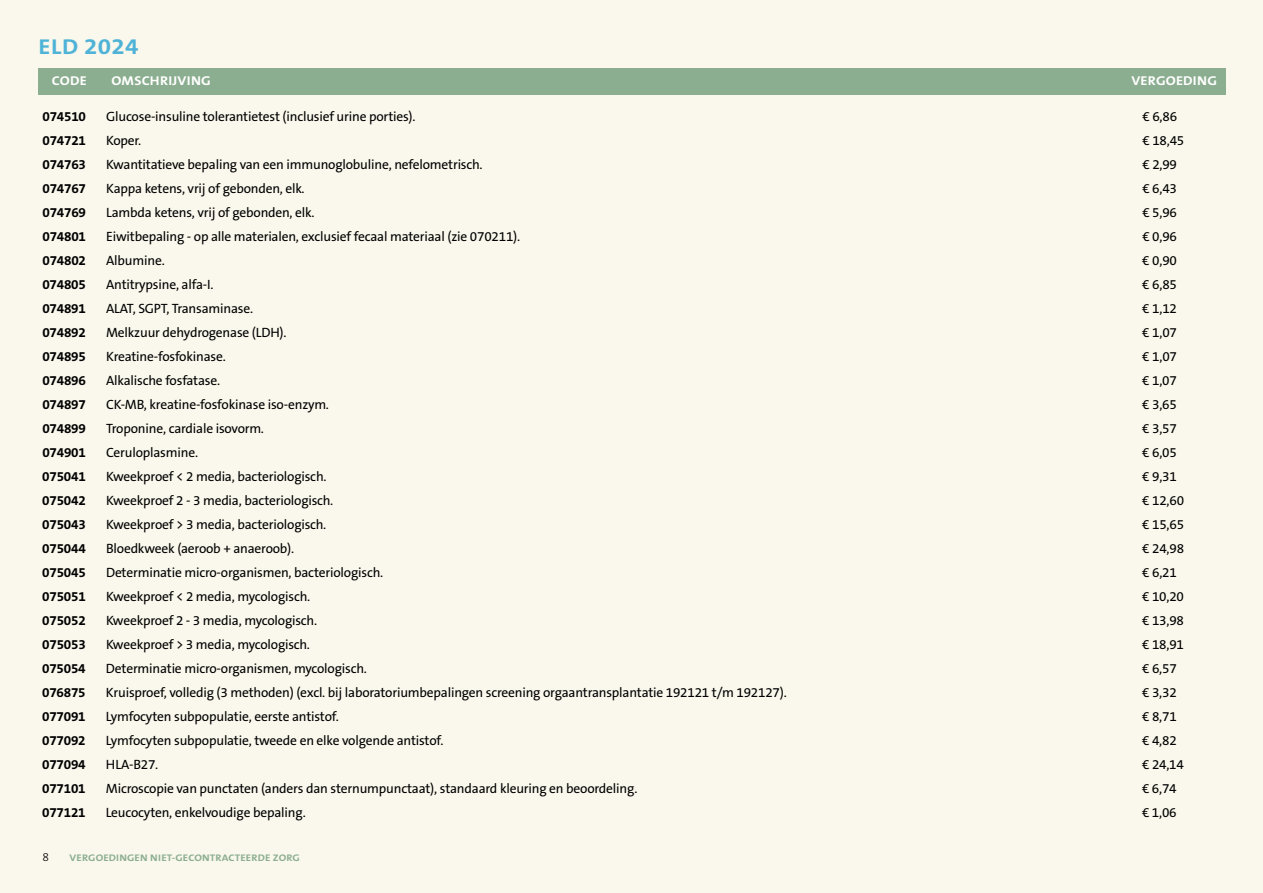
<style>
.page{position:relative;width:1263px;height:893px;background:#faf8ec}
.page>*{position:absolute;margin:0;border:0;box-sizing:border-box;transform-origin:0 0}
.t1{font:700 21.6px "The Sans B W7";letter-spacing:.01em;color:#4fb3d7;scale:1.13 1}
.t2{font:13.5px "The Sans B W5 Plain";letter-spacing:-.015em;color:#000}
.t3{font:700 13.5px "The Sans B W7";letter-spacing:-.015em;color:#000}
.t4{font:700 12.9px "The Sans B W7";letter-spacing:.015em;color:#fff;scale:1.11 1}
.t5{font:300 12px "The Sans B W3";color:#000}
.t6{font:700 9.6px "The Sans B W7";letter-spacing:.015em;color:#8cae90;scale:1.12 1}
</style>
<div class="page">
<div style="left:38px;top:68px;width:1188px;height:27px;background:#8cae90"></div>
<h1 class="t1" style="left:38px;top:33px;width:90px">ELD 2024</h1>
<p class="t4" style="left:52px;top:73px;width:33px">CODE</p>
<p class="t4" style="left:112px;top:73px;width:91px">OMSCHRIJVING</p>
<p class="t4" style="left:1131px;top:73px;width:79px">VERGOEDING</p>
<p class="t3" style="left:43px;top:107px;width:45px">074510</p>
<p class="t2" style="left:106px;top:107px;width:311px">Glucose-insuline tolerantietest (inclusief urine porties).</p>
<p class="t2" style="left:1142px;top:107px;width:36px">€ 6,86</p>
<p class="t3" style="left:43px;top:131px;width:45px">074721</p>
<p class="t2" style="left:106px;top:131px;width:37px">Koper.</p>
<p class="t2" style="left:1142px;top:131px;width:43px">€ 18,45</p>
<p class="t3" style="left:42px;top:155px;width:45px">074763</p>
<p class="t2" style="left:106px;top:155px;width:378px">Kwantitatieve bepaling van een immunoglobuline, nefelometrisch.</p>
<p class="t2" style="left:1142px;top:155px;width:36px">€ 2,99</p>
<p class="t3" style="left:42px;top:179px;width:45px">074767</p>
<p class="t2" style="left:106px;top:179px;width:200px">Kappa ketens, vrij of gebonden, elk.</p>
<p class="t2" style="left:1142px;top:179px;width:36px">€ 6,43</p>
<p class="t3" style="left:42px;top:203px;width:45px">074769</p>
<p class="t2" style="left:106px;top:203px;width:210px">Lambda ketens, vrij of gebonden, elk.</p>
<p class="t2" style="left:1142px;top:203px;width:36px">€ 5,96</p>
<p class="t3" style="left:42px;top:227px;width:45px">074801</p>
<p class="t2" style="left:106px;top:227px;width:415px">Eiwitbepaling - op alle materialen, exclusief fecaal materiaal (zie 070211).</p>
<p class="t2" style="left:1142px;top:227px;width:36px">€ 0,96</p>
<p class="t3" style="left:42px;top:251px;width:45px">074802</p>
<p class="t2" style="left:106px;top:251px;width:60px">Albumine.</p>
<p class="t2" style="left:1142px;top:251px;width:36px">€ 0,90</p>
<p class="t3" style="left:42px;top:275px;width:45px">074805</p>
<p class="t2" style="left:106px;top:275px;width:109px">Antitrypsine, alfa-I.</p>
<p class="t2" style="left:1142px;top:275px;width:36px">€ 6,85</p>
<p class="t3" style="left:42px;top:299px;width:45px">074891</p>
<p class="t2" style="left:106px;top:299px;width:149px">ALAT, SGPT, Transaminase.</p>
<p class="t2" style="left:1142px;top:299px;width:36px">€ 1,12</p>
<p class="t3" style="left:42px;top:323px;width:45px">074892</p>
<p class="t2" style="left:106px;top:323px;width:182px">Melkzuur dehydrogenase (LDH).</p>
<p class="t2" style="left:1142px;top:323px;width:36px">€ 1,07</p>
<p class="t3" style="left:42px;top:347px;width:45px">074895</p>
<p class="t2" style="left:106px;top:347px;width:121px">Kreatine-fosfokinase.</p>
<p class="t2" style="left:1142px;top:347px;width:36px">€ 1,07</p>
<p class="t3" style="left:42px;top:371px;width:45px">074896</p>
<p class="t2" style="left:106px;top:371px;width:116px">Alkalische fosfatase.</p>
<p class="t2" style="left:1142px;top:371px;width:36px">€ 1,07</p>
<p class="t3" style="left:42px;top:395px;width:45px">074897</p>
<p class="t2" style="left:106px;top:395px;width:224px">CK-MB, kreatine-fosfokinase iso-enzym.</p>
<p class="t2" style="left:1142px;top:395px;width:36px">€ 3,65</p>
<p class="t3" style="left:42px;top:419px;width:45px">074899</p>
<p class="t2" style="left:106px;top:419px;width:159px">Troponine, cardiale isovorm.</p>
<p class="t2" style="left:1142px;top:419px;width:36px">€ 3,57</p>
<p class="t3" style="left:42px;top:443px;width:45px">074901</p>
<p class="t2" style="left:106px;top:443px;width:94px">Ceruloplasmine.</p>
<p class="t2" style="left:1142px;top:443px;width:36px">€ 6,05</p>
<p class="t3" style="left:42px;top:467px;width:45px">075041</p>
<p class="t2" style="left:106px;top:467px;width:222px">Kweekproef &lt; 2 media, bacteriologisch.</p>
<p class="t2" style="left:1142px;top:467px;width:36px">€ 9,31</p>
<p class="t3" style="left:42px;top:491px;width:45px">075042</p>
<p class="t2" style="left:106px;top:491px;width:229px">Kweekproef 2 - 3 media, bacteriologisch.</p>
<p class="t2" style="left:1142px;top:491px;width:43px">€ 12,60</p>
<p class="t3" style="left:42px;top:515px;width:45px">075043</p>
<p class="t2" style="left:106px;top:515px;width:222px">Kweekproef &gt; 3 media, bacteriologisch.</p>
<p class="t2" style="left:1142px;top:515px;width:43px">€ 15,65</p>
<p class="t3" style="left:42px;top:539px;width:45px">075044</p>
<p class="t2" style="left:106px;top:539px;width:190px">Bloedkweek (aeroob + anaeroob).</p>
<p class="t2" style="left:1142px;top:539px;width:43px">€ 24,98</p>
<p class="t3" style="left:42px;top:563px;width:45px">075045</p>
<p class="t2" style="left:106px;top:563px;width:279px">Determinatie micro-organismen, bacteriologisch.</p>
<p class="t2" style="left:1142px;top:563px;width:36px">€ 6,21</p>
<p class="t3" style="left:42px;top:587px;width:45px">075051</p>
<p class="t2" style="left:106px;top:587px;width:206px">Kweekproef &lt; 2 media, mycologisch.</p>
<p class="t2" style="left:1142px;top:587px;width:43px">€ 10,20</p>
<p class="t3" style="left:42px;top:611px;width:45px">075052</p>
<p class="t2" style="left:106px;top:611px;width:213px">Kweekproef 2 - 3 media, mycologisch.</p>
<p class="t2" style="left:1142px;top:611px;width:43px">€ 13,98</p>
<p class="t3" style="left:42px;top:635px;width:45px">075053</p>
<p class="t2" style="left:106px;top:635px;width:206px">Kweekproef &gt; 3 media, mycologisch.</p>
<p class="t2" style="left:1142px;top:635px;width:43px">€ 18,91</p>
<p class="t3" style="left:42px;top:659px;width:45px">075054</p>
<p class="t2" style="left:106px;top:659px;width:262px">Determinatie micro-organismen, mycologisch.</p>
<p class="t2" style="left:1142px;top:659px;width:36px">€ 6,57</p>
<p class="t3" style="left:42px;top:683px;width:45px">076875</p>
<p class="t2" style="left:106px;top:683px;width:682px">Kruisproef, volledig (3 methoden) (excl. bij laboratoriumbepalingen screening orgaantransplantatie 192121 t/m 192127).</p>
<p class="t2" style="left:1142px;top:683px;width:36px">€ 3,32</p>
<p class="t3" style="left:42px;top:707px;width:45px">077091</p>
<p class="t2" style="left:106px;top:707px;width:234px">Lymfocyten subpopulatie, eerste antistof.</p>
<p class="t2" style="left:1142px;top:707px;width:36px">€ 8,71</p>
<p class="t3" style="left:42px;top:731px;width:45px">077092</p>
<p class="t2" style="left:106px;top:731px;width:339px">Lymfocyten subpopulatie, tweede en elke volgende antistof.</p>
<p class="t2" style="left:1142px;top:731px;width:36px">€ 4,82</p>
<p class="t3" style="left:42px;top:755px;width:45px">077094</p>
<p class="t2" style="left:106px;top:755px;width:54px">HLA-B27.</p>
<p class="t2" style="left:1142px;top:755px;width:43px">€ 24,14</p>
<p class="t3" style="left:42px;top:779px;width:45px">077101</p>
<p class="t2" style="left:106px;top:779px;width:533px">Microscopie van punctaten (anders dan sternumpunctaat), standaard kleuring en beoordeling.</p>
<p class="t2" style="left:1142px;top:779px;width:36px">€ 6,74</p>
<p class="t3" style="left:42px;top:803px;width:45px">077121</p>
<p class="t2" style="left:106px;top:803px;width:201px">Leucocyten, enkelvoudige bepaling.</p>
<p class="t2" style="left:1142px;top:803px;width:36px">€ 1,06</p>
<p class="t5" style="left:43px;top:849px;width:8px">8</p>
<p class="t6" style="left:70px;top:851px;width:207px">VERGOEDINGEN NIET-GECONTRACTEERDE ZORG</p>
</div>
